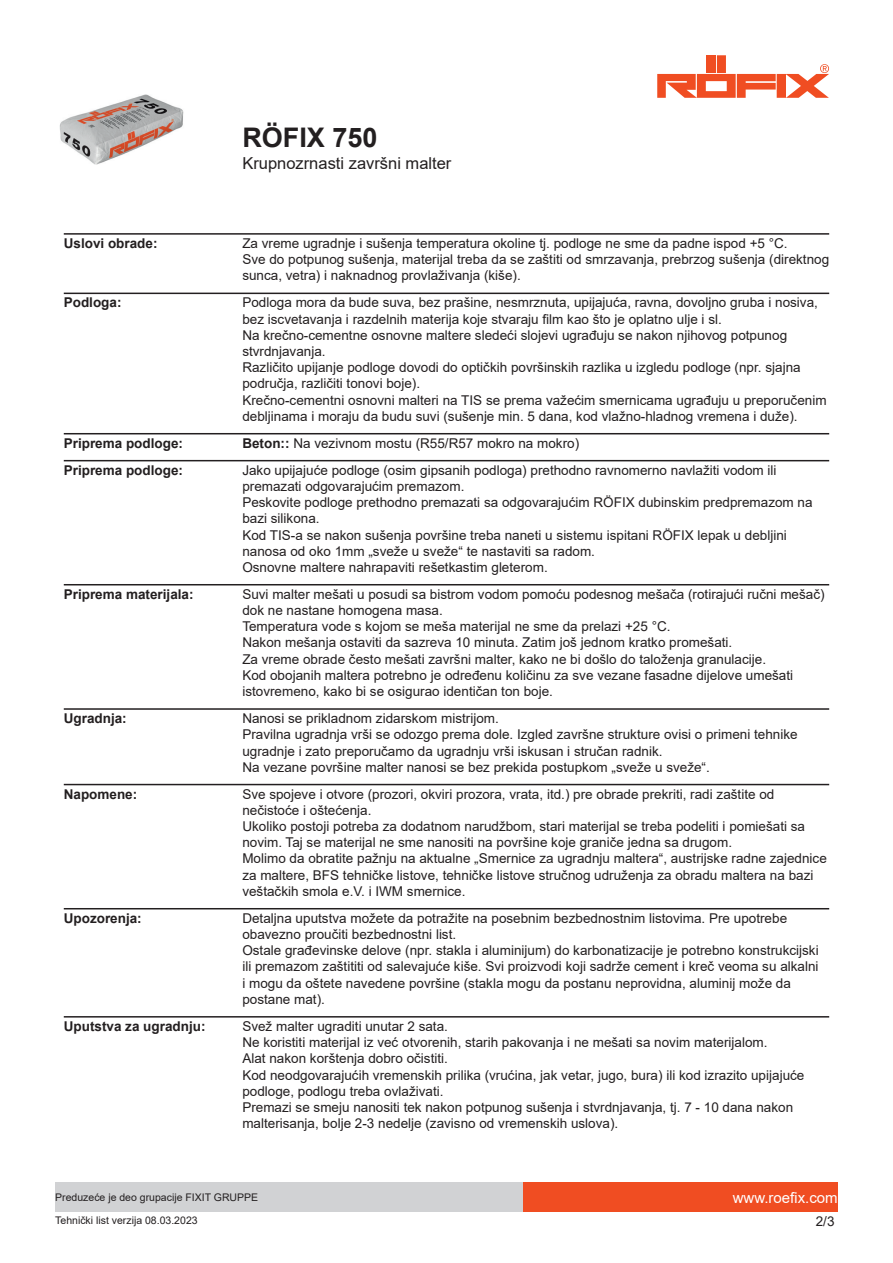
<style>
.page{position:relative;width:893px;height:1263px;background:#fff}
.page>*{position:absolute;margin:0;border:0;box-sizing:border-box;transform-origin:0 0}
.t1{font:700 27px "Arial";color:#231f20}
.t2{font:16.5px "Arial";color:#231f20}
.t3{font:15px "Arial";color:#fff}
.t4{font:13.5px/16.2px "Arial";color:#231f20}
.t5{font:700 13.5px "Arial";color:#231f20}
.t6{font:10.5px "Arial";color:#231f20}
.s1{font-weight:700}
</style>
<div class="page">
<img style="left:59px;top:95px;width:125px;height:70px">
<div style="left:717px;top:55px;width:9px;height:18px;background:#f04d22"></div>
<div style="left:707px;top:55px;width:9px;height:18px;background:#f04d22"></div>
<svg style="left:657px;top:64px;width:172px;height:34px"></svg>
<div style="left:523px;top:1182px;width:315px;height:30px;background:#f04d22"></div>
<div style="left:55px;top:1182px;width:468px;height:30px;background:#d1d2d4"></div>
<hr style="left:64px;top:233px;width:765px;height:2px;background:#231f20">
<hr style="left:64px;top:293px;width:765px;height:1px;background:#231f20">
<hr style="left:64px;top:433px;width:765px;height:1px;background:#231f20">
<hr style="left:64px;top:460px;width:765px;height:1px;background:#231f20">
<hr style="left:64px;top:584px;width:765px;height:1px;background:#231f20">
<hr style="left:64px;top:708px;width:765px;height:2px;background:#231f20">
<hr style="left:64px;top:784px;width:765px;height:1px;background:#231f20">
<hr style="left:64px;top:908px;width:765px;height:1px;background:#231f20">
<hr style="left:64px;top:1016px;width:765px;height:1px;background:#231f20">
<h1 class="t1" style="left:242px;top:119px;width:137px">RÖFIX 750</h1>
<p class="t2" style="left:242px;top:152px;width:211px">Krupnozrnasti završni malter</p>
<p class="t5" style="left:64px;top:234px;width:95px">Uslovi obrade:</p>
<p class="t4" style="left:242px;top:235px;width:588px">Za vreme ugradnje i sušenja temperatura okoline tj. podloge ne sme da padne ispod +5 °C.<br>Sve do potpunog sušenja, materijal treba da se zaštiti od smrzavanja, prebrzog sušenja (direktnog sunca, vetra) i naknadnog provlaživanja (kiše).</p>
<p class="t5" style="left:64px;top:293px;width:59px">Podloga:</p>
<p class="t4" style="left:242px;top:294px;width:586px">Podloga mora da bude suva, bez prašine, nesmrznuta, upijajuća, ravna, dovoljno gruba i nosiva, bez iscvetavanja i razdelnih materija koje stvaraju film kao što je oplatno ulje i sl.<br>Na krečno-cementne osnovne maltere sledeći slojevi ugrađuju se nakon njihovog potpunog stvrdnjavanja.<br>Različito upijanje podloge dovodi do optičkih površinskih razlika u izgledu podloge (npr. sjajna područja, različiti tonovi boje).<br>Krečno-cementni osnovni malteri na TIS se prema važećim smernicama ugrađuju u preporučenim debljinama i moraju da budu suvi (sušenje min. 5 dana, kod vlažno-hladnog vremena i duže).</p>
<p class="t5" style="left:64px;top:433px;width:121px">Priprema podloge:</p>
<p class="t4" style="left:242px;top:435px;width:338px"><span class="s1">Beton::</span> Na vezivnom mostu (R55/R57 mokro na mokro)</p>
<p class="t5" style="left:64px;top:460px;width:121px">Priprema podloge:</p>
<p class="t4" style="left:242px;top:462px;width:572px">Jako upijajuće podloge (osim gipsanih podloga) prethodno ravnomerno navlažiti vodom ili premazati odgovarajućim premazom.<br>Peskovite podloge prethodno premazati sa odgovarajućim RÖFIX dubinskim predpremazom na bazi silikona.<br>Kod TIS-a se nakon sušenja površine treba naneti u sistemu ispitani RÖFIX lepak u debljini nanosa od oko 1mm „sveže u sveže“ te nastaviti sa radom.<br>Osnovne maltere nahrapaviti rešetkastim gleterom.</p>
<p class="t5" style="left:64px;top:584px;width:131px">Priprema materijala:</p>
<p class="t4" style="left:242px;top:586px;width:584px">Suvi malter mešati u posudi sa bistrom vodom pomoću podesnog mešača (rotirajući ručni mešač) dok ne nastane homogena masa.<br>Temperatura vode s kojom se meša materijal ne sme da prelazi +25 °C.<br>Nakon mešanja ostaviti da sazreva 10 minuta. Zatim još jednom kratko promešati.<br>Za vreme obrade često mešati završni malter, kako ne bi došlo do taloženja granulacije.<br>Kod obojanih maltera potrebno je određenu količinu za sve vezane fasadne dijelove umešati istovremeno, kako bi se osigurao identičan ton boje.</p>
<p class="t5" style="left:64px;top:709px;width:65px">Ugradnja:</p>
<p class="t4" style="left:242px;top:710px;width:557px">Nanosi se prikladnom zidarskom mistrijom.<br>Pravilna ugradnja vrši se odozgo prema dole. Izgled završne strukture ovisi o primeni tehnike ugradnje i zato preporučamo da ugradnju vrši iskusan i stručan radnik.<br>Na vezane površine malter nanosi se bez prekida postupkom „sveže u sveže“.</p>
<p class="t5" style="left:64px;top:784px;width:75px">Napomene:</p>
<p class="t4" style="left:242px;top:786px;width:586px">Sve spojeve i otvore (prozori, okviri prozora, vrata, itd.) pre obrade prekriti, radi zaštite od nečistoće i oštećenja.<br>Ukoliko postoji potreba za dodatnom narudžbom, stari materijal se treba podeliti i pomiešati sa novim. Taj se materijal ne sme nanositi na površine koje graniče jedna sa drugom.<br>Molimo da obratite pažnju na aktualne „Smernice za ugradnju maltera“, austrijske radne zajednice za maltere, BFS tehničke listove, tehničke listove stručnog udruženja za obradu maltera na bazi veštačkih smola e.V. i IWM smernice.</p>
<p class="t5" style="left:64px;top:908px;width:80px">Upozorenja:</p>
<p class="t4" style="left:242px;top:910px;width:578px">Detaljna uputstva možete da potražite na posebnim bezbednostnim listovima. Pre upotrebe obavezno proučiti bezbednostni list.<br>Ostale građevinske delove (npr. stakla i aluminijum) do karbonatizacije je potrebno konstrukcijski ili premazom zaštititi od salevajuće kiše. Svi proizvodi koji sadrže cement i kreč veoma su alkalni i mogu da oštete navedene površine (stakla mogu da postanu neprovidna, aluminij može da postane mat).</p>
<p class="t5" style="left:64px;top:1017px;width:143px">Uputstva za ugradnju:</p>
<p class="t4" style="left:242px;top:1018px;width:563px">Svež malter ugraditi unutar 2 sata.<br>Ne koristiti materijal iz već otvorenih, starih pakovanja i ne mešati sa novim materijalom.<br>Alat nakon korštenja dobro očistiti.<br>Kod neodgovarajućih vremenskih prilika (vrućina, jak vetar, jugo, bura) ili kod izrazito upijajuće podloge, podlogu treba ovlaživati.<br>Premazi se smeju nanositi tek nakon potpunog sušenja i stvrdnjavanja, tj. 7 - 10 dana nakon malterisanja, bolje 2-3 nedelje (zavisno od vremenskih uslova).</p>
<p class="t6" style="left:55px;top:1190px;width:204px">Preduzeće je deo grupacije FIXIT GRUPPE</p>
<p class="t3" style="left:733px;top:1187px;width:107px">www.roefix.com</p>
<p class="t6" style="left:55px;top:1213px;width:144px">Tehnički list verzija 08.03.2023</p>
<p class="t4" style="left:816px;top:1213px;width:20px">2/3</p>
</div>
